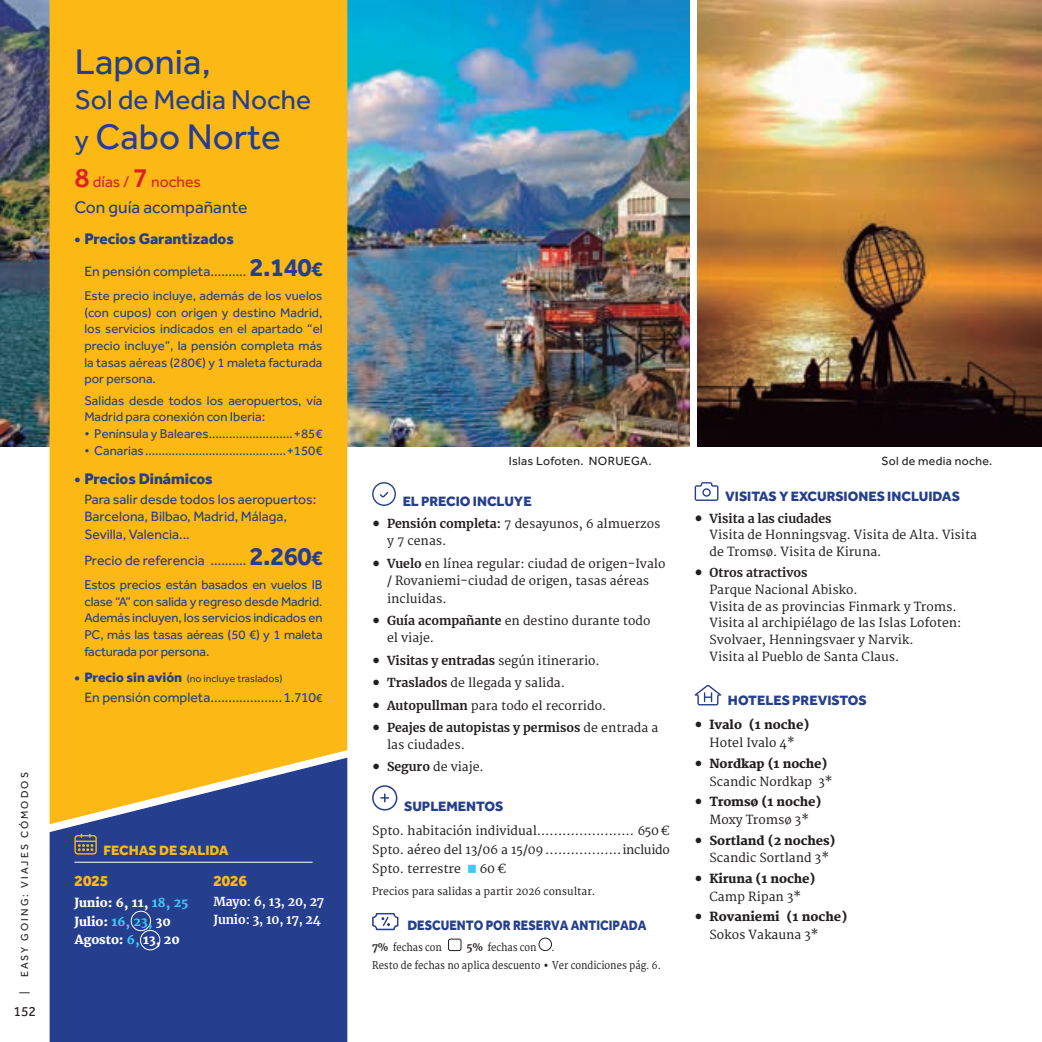
<style>
.page{position:relative;width:1042px;height:1042px;background:#fff}
.page>*{position:absolute;margin:0;border:0;box-sizing:border-box;transform-origin:0 0}
.t1{font:36.75px "Effra";color:#253f8e}
.t2{font:28px "Effra";color:#253f8e}
.t3{font:700 26.25px "Effra";letter-spacing:-.025em;color:#253f8e}
.t4{font:17.5px "Effra";color:#253f8e}
.t5{font:800 15.75px "Effra";letter-spacing:-.005em;color:#253f8e}
.t6{font:15.75px "Effra";color:#dc2027}
.t7{font:800 15.75px "Effra";letter-spacing:-.01em;color:#fcb814}
.t8{font:14px/17.5px "Effra";color:#253f8e}
.t9{font:800 14px "Effra";color:#253f8e}
.t10{font:800 14px "Effra";color:#253f8e;scale:.9 1}
.t11{font:800 14px "Effra";color:#fcb814}
.t12{font:14px "Effra";color:#231f20}
.t13{font:13.12px/16.6px "Effra";color:#253f8e;text-align:justify}
.t14{font:12.25px/16.8px "Merriweather";color:#231f20}
.t15{font:800 12.25px "Merriweather";letter-spacing:-.01em;color:#231f20}
.t16{font:700 12.25px/16.6px "Merriweather";color:#231f20}
.t17{font:800 12.25px "Merriweather";letter-spacing:-.01em;color:#fff}
.t18{font:12.25px "Effra";letter-spacing:.025em;color:#231f20}
.t19{font:700 12.25px "Merriweather";letter-spacing:-.01em;color:#fff}
.t20{font:12.25px "Merriweather";letter-spacing:-.025em;color:#231f20}
.t21{font:10.5px "Merriweather";color:#231f20;scale:.9 1}
.t22{font:10.5px "Merriweather";color:#231f20}
.t23{font:10.5px "Effra";color:#253f8e}
.t24{font:10.5px "Effra";letter-spacing:.2em;color:#231f20}
.s1{font-size:28px}
.s2{font-weight:500;font-size:28px}
.s3{font-size:21px}
.s4{font-weight:800;font-size:14px}
.s5{font-size:12.25px}
.s6{color:#40c7f4}
.s7{font-family:"Minion Pro";font-size:21px}
.s8{font-weight:700}
.s9{font-family:"Minion Pro";font-weight:400;font-size:21px}
.s10{font-weight:400}
.s11{font-style:inherit}
.s12{font-weight:700;font-size:14px}
.s13{font-family:"Minion Pro";font-weight:700;font-size:21px}
</style>
<div class="page">
<img style="left:0;top:0;width:690px;height:446px">
<img style="left:697px;top:0;width:345px;height:446px">
<div style="left:50px;top:0;width:297px;height:757px;background:#fcb814"></div>
<svg style="left:50px;top:757px;width:297px;height:285px;background:#425183"></svg>
<svg style="left:372px;top:482px;width:24px;height:24px"></svg>
<svg style="left:372px;top:785px;width:25px;height:25px"></svg>
<svg style="left:694px;top:482px;width:24px;height:19px"></svg>
<svg style="left:694px;top:685px;width:27px;height:20px"></svg>
<div style="left:131px;top:911px;width:20px;height:20px;border:1px solid #fff;border-radius:50%"></div>
<div style="left:140px;top:930px;width:20px;height:20px;border:1px solid #fff;border-radius:50%"></div>
<hr style="left:74px;top:862px;width:239px;height:1px;background:#fff">
<svg style="left:74px;top:833px;width:23px;height:21px"></svg>
<svg style="left:372px;top:913px;width:26px;height:17px"></svg>
<div style="left:448px;top:939px;width:13px;height:12px;border:1px solid #231f20;border-radius:2px"></div>
<div style="left:539px;top:938px;width:13px;height:13px;border:1px solid #231f20;border-radius:50%"></div>
<p class="t24" style="left:18px;top:977px;width:206px;rotate:-90deg">EASY GOING: VIAJES CÓMODOS</p>
<p class="t24" style="left:18px;top:994px;width:4px;rotate:-90deg">|</p>
<p class="t12" style="left:13px;top:1003px;width:24px">152</p>
<p class="t1" style="left:75px;top:40px;width:137px">Laponia,</p>
<p class="t2" style="left:75px;top:83px;width:238px">Sol de Media Noche</p>
<p class="t1" style="left:75px;top:116px;width:207px"><span class="s1">y</span> Cabo Norte</p>
<p class="t6" style="left:74px;top:173px;width:128px"><span class="s2">8</span> días / <span class="s2">7</span> noches</p>
<p class="t4" style="left:74px;top:197px;width:175px">Con guía acompañante</p>
<p class="t5" style="left:74px;top:229px;width:161px">• Precios Garantizados</p>
<p class="t8" style="left:84px;top:262px;width:127px">En pensión completa</p>
<p class="t3" style="left:250px;top:251px;width:74px">2.140<span class="s3">€</span></p>
<p class="t13" style="left:84px;top:287px;width:240px">Este precio incluye, además de los vuelos (con cupos) con origen y destino Madrid, los servicios indicados en el apartado “el precio incluye”, la pensión completa más la tasas aéreas (280€) y 1 maleta facturada por persona.</p>
<p class="t13" style="left:84px;top:392px;width:240px">Salidas desde todos los aeropuertos, vía<br>Madrid para conexión con Iberia:</p>
<p class="t13" style="left:84px;top:425px;width:126px">• Península y Baleares</p>
<p class="t13" style="left:294px;top:425px;width:30px">+85€</p>
<p class="t13" style="left:84px;top:442px;width:61px">• Canarias</p>
<p class="t13" style="left:287px;top:442px;width:37px">+150€</p>
<p class="t5" style="left:74px;top:469px;width:140px">• Precios Dinámicos</p>
<p class="t8" style="left:84px;top:490px;width:233px">Para salir desde todos los aeropuertos:<br>Barcelona, Bilbao, Madrid, Málaga,<br>Sevilla, Valencia...</p>
<p class="t8" style="left:84px;top:551px;width:122px">Precio de referencia</p>
<p class="t3" style="left:250px;top:540px;width:74px">2.260<span class="s3">€</span></p>
<p class="t13" style="left:84px;top:576px;width:240px">Estos precios están basados en vuelos IB clase “A” con salida y regreso desde Madrid.<br>Además incluyen, los servicios indicados en PC, más las tasas aéreas (50 €) y 1 maleta facturada por persona.</p>
<p class="t23" style="left:74px;top:672px;width:209px"><span class="s4">• Precio sin avión</span> (no incluye traslados)</p>
<p class="t8" style="left:84px;top:688px;width:127px">En pensión completa</p>
<p class="t8" style="left:283px;top:688px;width:41px">1.710<span class="s5">€</span></p>
<p class="t11" style="left:104px;top:841px;width:127px">FECHAS DE SALIDA</p>
<p class="t7" style="left:74px;top:871px;width:35px">2025</p>
<p class="t17" style="left:74px;top:895px;width:115px">Junio: 6, 11, <span class="s6">18, 25</span></p>
<p class="t17" style="left:74px;top:914px;width:98px">Julio: <span class="s6">16, 23,</span> 30</p>
<p class="t17" style="left:74px;top:932px;width:107px">Agosto: <span class="s6">6,</span> 13, 20</p>
<p class="t7" style="left:213px;top:871px;width:35px">2026</p>
<p class="t19" style="left:213px;top:893px;width:112px">Mayo: 6, 13, 20, 27</p>
<p class="t19" style="left:213px;top:911px;width:109px">Junio: 3, 10, 17, 24</p>
<p class="t18" style="left:509px;top:453px;width:144px">Islas Lofoten. NORUEGA.</p>
<p class="t18" style="left:881px;top:453px;width:112px">Sol de media noche.</p>
<p class="t9" style="left:403px;top:492px;width:131px">EL PRECIO INCLUYE</p>
<p class="t14" style="left:387px;top:516px;width:275px;text-indent:-15px"><span class="s7">•</span> <span class="s8">Pensión completa:</span> 7 desayunos, 6 almuerzos y 7 cenas.</p>
<p class="t14" style="left:387px;top:555px;width:280px;line-height:17.5px;text-indent:-15px"><span class="s7">•</span> <span class="s8">Vuelo</span> en línea regular: ciudad de origen-Ivalo / Rovaniemi-ciudad de origen, tasas aéreas incluidas.</p>
<p class="t14" style="left:387px;top:612px;width:265px;line-height:17.5px;text-indent:-15px"><span class="s7">•</span> <span class="s8">Guía acompañante</span> en destino durante todo el viaje.</p>
<p class="t16" style="left:372px;top:652px;width:229px"><span class="s9">•</span> Visitas y entradas <span class="s10">según itinerario.</span></p>
<p class="t14" style="left:372px;top:675px;width:194px"><span class="s7">•</span> <span class="s8">Traslados</span> de llegada y salida.</p>
<p class="t14" style="left:372px;top:697px;width:236px"><span class="s7">•</span> <span class="s8">Autopullman</span> para todo el recorrido.</p>
<p class="t16" style="left:387px;top:719px;width:273px;text-indent:-15px"><span class="s9">•</span> Peajes de autopistas y permisos <span class="s10">de entrada a las ciudades.</span></p>
<p class="t14" style="left:372px;top:759px;width:113px"><span class="s7">•</span> <span class="s8">Seguro</span> de viaje.</p>
<p class="t9" style="left:404px;top:797px;width:101px">SUPLEMENTOS</p>
<p class="t14" style="left:372px;top:822px;width:166px">Spto. habitación individual</p>
<p class="t14" style="left:638px;top:822px;width:34px">650 €</p>
<p class="t14" style="left:372px;top:842px;width:173px">Spto. aéreo del 13/06 a 15/09</p>
<p class="t20" style="left:622px;top:842px;width:49px">incluido</p>
<p class="t14" style="left:372px;top:861px;width:136px">Spto. terrestre <span class="s6">■</span> 60 €</p>
<p class="t22" style="left:372px;top:885px;width:225px">Precios para salidas a partir 2026 consultar.</p>
<p class="t10" style="left:407px;top:917px;width:267px"><span class="s11">D</span>ESCUENTO POR RESERVA ANTICIPADA</p>
<p class="t21" style="left:372px;top:941px;width:79px"><span class="s8">7%</span> fechas con</p>
<p class="t21" style="left:466px;top:941px;width:80px"><span class="s8">5%</span> fechas con</p>
<p class="t21" style="left:551px;top:941px;width:5px">.</p>
<p class="t21" style="left:372px;top:959px;width:322px">Resto de fechas no aplica descuento <span class="s12">•</span> Ver condiciones pág. 6.</p>
<p class="t9" style="left:725px;top:487px;width:236px">VISITAS Y EXCURSIONES INCLUIDAS</p>
<p class="t14" style="left:709px;top:510px;width:269px;text-indent:-15px"><span class="s13">•</span> <span class="s8">Visita a las ciudades<br></span>Visita de Honningsvag. Visita de Alta. Visita de Tromsø. Visita de Kiruna.</p>
<p class="t14" style="left:709px;top:565px;width:253px;text-indent:-15px"><span class="s13">•</span> <span class="s8">Otros atractivos<br></span>Parque Nacional Abisko.<br>Visita de as provincias Finmark y Troms.<br>Visita al archipiélago de las Islas Lofoten:<br>Svolvaer, Henningsvaer y Narvik.<br>Visita al Pueblo de Santa Claus.</p>
<p class="t9" style="left:728px;top:692px;width:140px">HOTELES PREVISTOS</p>
<p class="t15" style="left:694px;top:717px;width:116px"><span class="s9">•</span> Ivalo (1 noche)</p>
<p class="t14" style="left:709px;top:735px;width:87px">Hotel Ivalo 4*</p>
<p class="t15" style="left:694px;top:756px;width:134px"><span class="s9">•</span> Nordkap (1 noche)</p>
<p class="t14" style="left:709px;top:773px;width:125px">Scandic Nordkap 3*</p>
<p class="t15" style="left:694px;top:795px;width:128px"><span class="s9">•</span> Tromsø (1 noche)</p>
<p class="t14" style="left:709px;top:811px;width:101px">Moxy Tromsø 3*</p>
<p class="t15" style="left:694px;top:833px;width:142px"><span class="s9">•</span> Sortland (2 noches)</p>
<p class="t14" style="left:709px;top:850px;width:121px">Scandic Sortland 3*</p>
<p class="t15" style="left:694px;top:871px;width:122px"><span class="s9">•</span> Kiruna (1 noche)</p>
<p class="t14" style="left:709px;top:888px;width:93px">Camp Ripan 3*</p>
<p class="t15" style="left:694px;top:910px;width:154px"><span class="s9">•</span> Rovaniemi (1 noche)</p>
<p class="t14" style="left:709px;top:927px;width:111px">Sokos Vakauna 3*</p>
</div>
